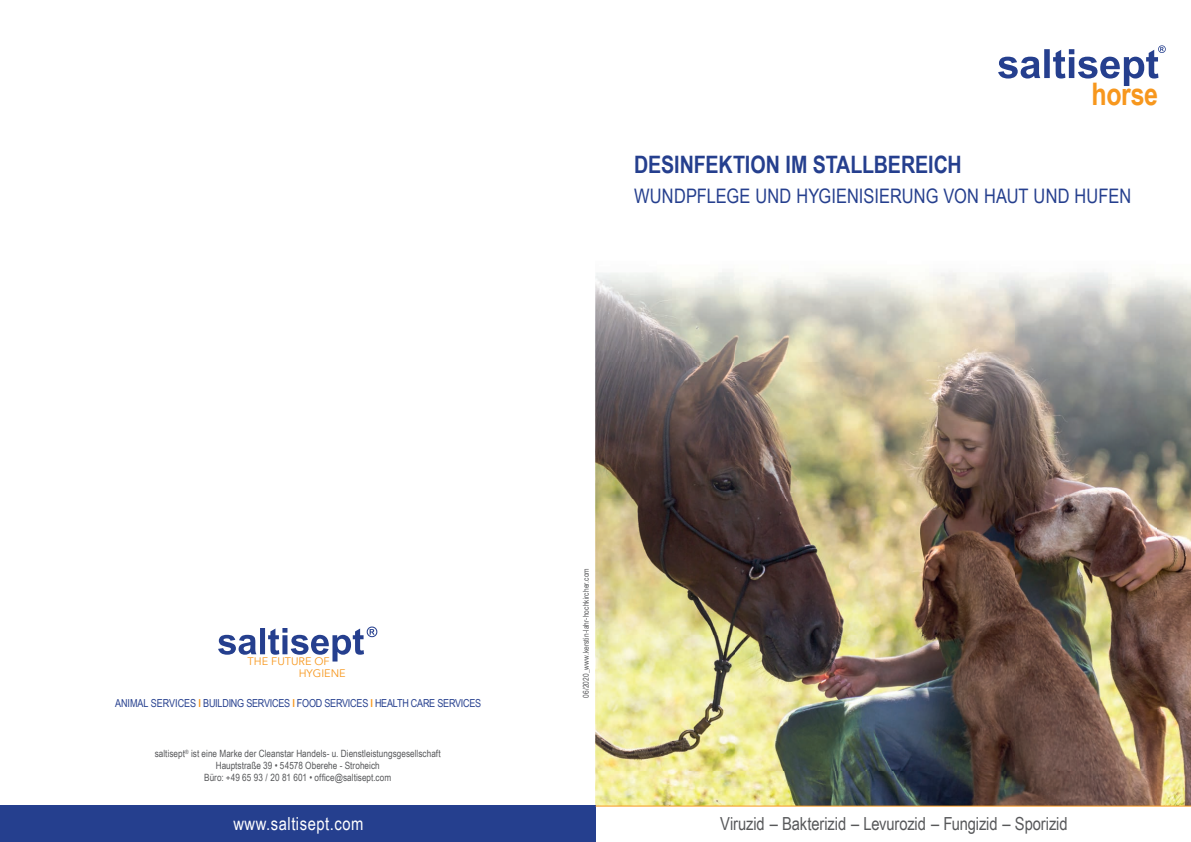
<style>
.page{position:relative;width:1191px;height:842px;background:#fff}
.page>*{position:absolute;margin:0;border:0;box-sizing:border-box;transform-origin:0 0}
.t1{font:700 31.1px "Arial Narrow";letter-spacing:-.01em;color:#f7971d}
.t2{font:700 24px "Arial Narrow";letter-spacing:-.005em;color:#253f8e}
.t3{font:20px "Arial Narrow";letter-spacing:.005em;color:#253f8e}
.t4{font:18px "Arial Narrow";letter-spacing:-.01em;color:#57585a}
.t5{font:18px "Arial Narrow";letter-spacing:.03em;color:#fff}
.t6{font:11px "Arial Narrow";letter-spacing:-.02em;color:#253f8e}
.t7{font:10.9px/11.3px "Avenir";color:#f7971d}
.t8{font:10px/12px "Arial Narrow";letter-spacing:.005em;color:#57585a;text-align:center}
.t9{font:8px "Arial Narrow";letter-spacing:.01em;color:#57585a}
.s1{font-weight:700;color:#f7971d}
</style>
<div class="page">
<img style="left:595px;top:272px;width:596px;height:534px">
<div style="left:0;top:806px;width:595px;height:36px;background:#253f8e"></div>
<svg style="left:218px;top:626px;width:159px;height:35px"></svg>
<hr style="left:595px;top:806px;width:596px;height:1px;background:#f7971d">
<svg style="left:998px;top:45px;width:167px;height:41px"></svg>
<h1 class="t1" style="left:1091px;top:71px;width:68px">horse</h1>
<h2 class="t2" style="left:634px;top:147px;width:329px">DESINFEKTION IM STALLBEREICH</h2>
<h3 class="t3" style="left:634px;top:182px;width:498px">WUNDPFLEGE UND HYGIENISIERUNG VON HAUT UND HUFEN</h3>
<p class="t7" style="left:299px;top:656px;width:48px;text-indent:-51px">THE FUTURE OF<br>HYGIENE</p>
<p class="t6" style="left:115px;top:695px;width:368px">ANIMAL SERVICES <span class="s1">l</span> BUILDING SERVICES <span class="s1">l</span> FOOD SERVICES <span class="s1">l</span> HEALTH CARE SERVICES</p>
<p class="t8" style="left:155px;top:747px;width:287px">saltisept<sup>®</sup> ist eine Marke der Cleanstar Handels- u. Dienstleistungsgesellschaft<br>Hauptstraße 39 • 54578 Oberehe - Stroheich<br>Büro: +49 65 93 / 20 81 601 • office@saltisept.com</p>
<p class="t9" style="left:580px;top:698px;width:131px;rotate:-90deg">06/2020_www.kerstin-lahr-hochkircher.com</p>
<h3 class="t5" style="left:233px;top:811px;width:132px">www.saltisept.com</h3>
<h3 class="t4" style="left:720px;top:811px;width:349px">Viruzid – Bakterizid – Levurozid – Fungizid – Sporizid</h3>
</div>
